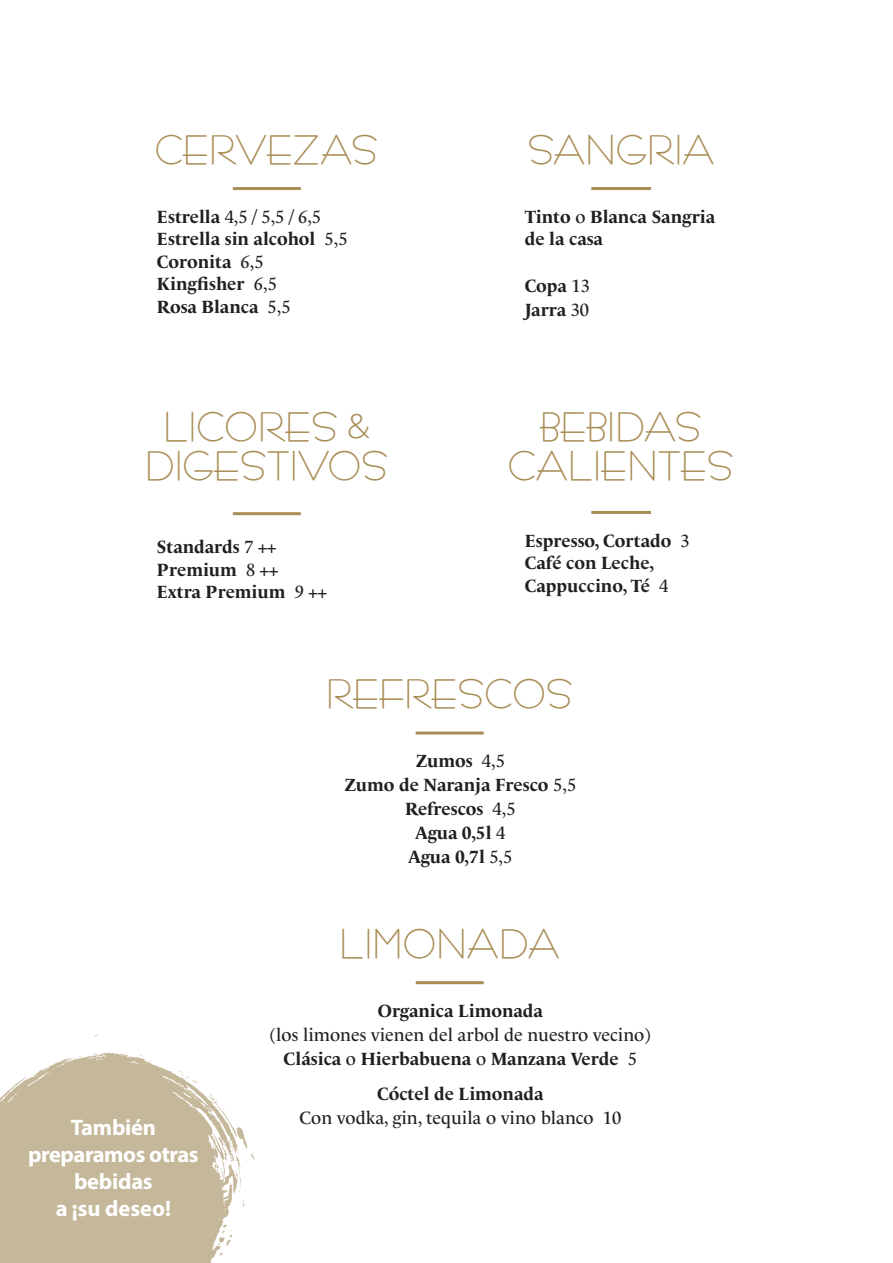
<style>
.page{position:relative;width:893px;height:1263px;background:#fff}
.page>*{position:absolute;margin:0;border:0;box-sizing:border-box;transform-origin:0 0}
.t1{font:700 33px/39.6px "Bernardo Moda";color:#a98d56;text-align:center}
.t2{font:700 22.5px/27px "Myriad Pro";letter-spacing:-.01em;color:#fff;text-align:center}
.t3{font:700 18px/22.5px "Le Monde Livre Cla Std";color:#231f20}
.t4{font:18px/24px "Le Monde Livre Cla Std";color:#231f20;text-align:center}
.s1{font-weight:700}
.s2{font-weight:400}
.s3{font-family:"Open Sans";font-weight:300}
</style>
<div class="page">
<svg style="left:0;top:1053px;width:241px;height:210px;background:#ccc1a7"></svg>
<svg style="left:73px;top:1056px;width:8px;height:3px"></svg>
<svg style="left:178px;top:1071px;width:20px;height:12px"></svg>
<svg style="left:208px;top:1094px;width:47px;height:81px"></svg>
<hr style="left:233px;top:187px;width:68px;height:3px;background:#a98d56">
<hr style="left:591px;top:187px;width:60px;height:3px;background:#a98d56">
<hr style="left:591px;top:511px;width:60px;height:3px;background:#a98d56">
<hr style="left:416px;top:731px;width:68px;height:3px;background:#a98d56">
<hr style="left:416px;top:981px;width:68px;height:3px;background:#a98d56">
<hr style="left:233px;top:512px;width:68px;height:3px;background:#a98d56">
<p class="t1" style="left:155px;top:130px;width:225px">CERVEZAS</p>
<p class="t4" style="left:157px;top:204px;width:166px"><span class="s1">Estrella</span> 4,5 / 5,5 / 6,5</p>
<p class="t3" style="left:157px;top:228px;width:192px">Estrella sin alcohol <span class="s2">5,5</span></p>
<p class="t3" style="left:157px;top:250px;width:108px">Coronita <span class="s2">6,5</span></p>
<p class="t3" style="left:157px;top:273px;width:121px">Kingfisher <span class="s2">6,5</span></p>
<p class="t3" style="left:157px;top:295px;width:135px">Rosa Blanca <span class="s2">5,5</span></p>
<p class="t1" style="left:145px;top:407px;width:245px">LICORES <span class="s3">&amp;<br></span>DIGESTIVOS</p>
<p class="t3" style="left:157px;top:536px;width:121px">Standards <span class="s2">7 ++</span></p>
<p class="t3" style="left:157px;top:559px;width:123px">Premium <span class="s2">8 ++</span></p>
<p class="t3" style="left:157px;top:581px;width:171px">Extra Premium <span class="s2">9 ++</span></p>
<p class="t1" style="left:528px;top:130px;width:189px">SANGRIA</p>
<p class="t3" style="left:525px;top:205px;width:192px">Tinto <span class="s2">o</span> Blanca Sangria de la casa</p>
<p class="t3" style="left:525px;top:274px;width:67px;line-height:24px">Copa <span class="s2">13<br></span>Jarra <span class="s2">30</span></p>
<p class="t1" style="left:508px;top:406px;width:227px">BEBIDAS<br>CALIENTES</p>
<p class="t3" style="left:525px;top:529px;width:166px">Espresso, Cortado <span class="s2">3</span></p>
<p class="t3" style="left:525px;top:552px;width:145px">Café con Leche,<br>Cappuccino, Té <span class="s2">4</span></p>
<p class="t1" style="left:326px;top:674px;width:249px">REFRESCOS</p>
<p class="t3" style="left:416px;top:750px;width:91px">Zumos <span class="s2">4,5</span></p>
<p class="t3" style="left:344px;top:774px;width:233px">Zumo de Naranja Fresco <span class="s2">5,5</span></p>
<p class="t3" style="left:405px;top:798px;width:112px">Refrescos <span class="s2">4,5</span></p>
<p class="t3" style="left:415px;top:822px;width:92px">Agua 0,5l <span class="s2">4</span></p>
<p class="t3" style="left:408px;top:846px;width:106px">Agua 0,7l <span class="s2">5,5</span></p>
<p class="t2" style="left:28px;top:1113px;width:172px">También preparamos otras bebidas<br>a ¡su deseo!</p>
<p class="t1" style="left:339px;top:924px;width:222px">LIMONADA</p>
<p class="t4" style="left:270px;top:999px;width:382px"><span class="s1">Organica Limonada<br></span>(los limones vienen del arbol de nuestro vecino)</p>
<p class="t3" style="left:284px;top:1047px;width:355px">Clásica <span class="s2">o</span> Hierbabuena <span class="s2">o</span> Manzana Verde <span class="s2">5</span></p>
<p class="t4" style="left:299px;top:1082px;width:323px"><span class="s1">Cóctel de Limonada<br></span>Con vodka, gin, tequila o vino blanco 10</p>
</div>
